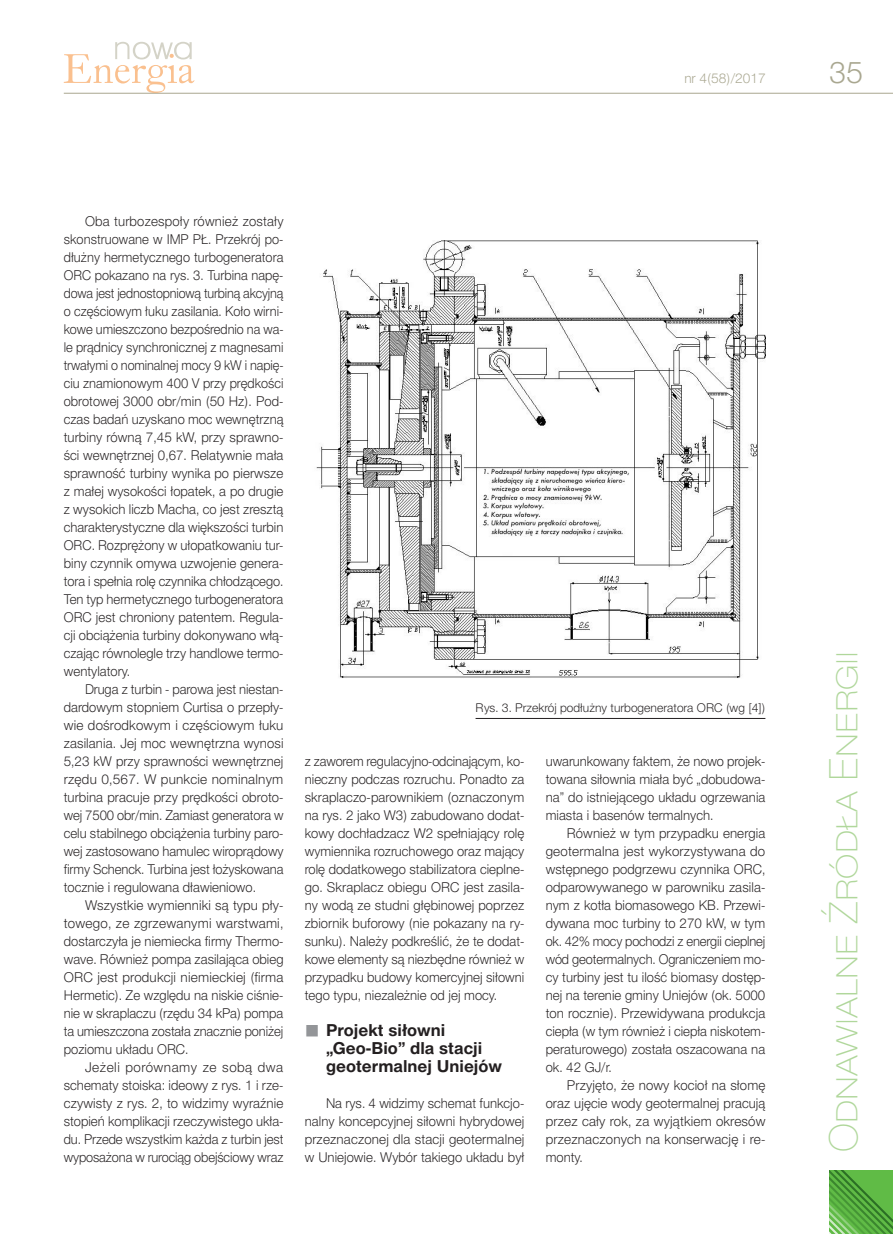
<style>
.page{position:relative;width:893px;height:1234px;background:#fff}
.page>*{position:absolute;margin:0;border:0;box-sizing:border-box;transform-origin:0 0}
.t1{font:39px "Switzer EFN Thin";color:#b0d79b}
.t2{font:30px "Switzer EFN Light";color:#a9a790}
.śródtytuł1{font:700 16.5px/18px "Switzer EFN";color:#231f20}
.tekst{font:13.5px/18px "Switzer EFN Light";color:#231f20;text-align:justify}
.tekst-2{font:13.5px/18px "Switzer EFN Light";color:#231f20;text-align:justify;scale:.96 1}
.t3{font:13.5px "Switzer EFN Light";color:#a9a790}
.podpis_pod_fotką{font:12px "Switzer EFN Light";color:#231f20}
</style>
<div class="page">
<hr style="left:64px;top:93px;width:829px;height:1px;background:#a9a790">
<svg style="left:64px;top:42px;width:131px;height:51px"></svg>
<svg style="left:829px;top:1170px;width:64px;height:63px;background:#5aae44"></svg>
<img style="left:316px;top:240px;width:449px;height:438px">
<hr style="left:476px;top:718px;width:289px;height:1px;background:#231f20">
<p class="t3" style="left:684px;top:70px;width:83px">nr 4(58)/2017</p>
<h2 class="t2" style="left:829px;top:55px;width:36px">35</h2>
<p class="tekst" style="left:64px;top:211px;width:221px;text-indent:21px">Oba turbozespoły również zostały skonstruowane w IMP PŁ. Przekrój po&shy;dłużny hermetycznego turbogeneratora ORC pokazano na rys. 3. Turbina napę&shy;dowa jest jednostopniową turbiną akcyjną o częściowym łuku zasilania. Koło wirni&shy;kowe umieszczono bezpośrednio na wa&shy;le prądnicy synchronicznej z magnesami trwałymi o nominalnej mocy 9 kW i napię&shy;ciu znamionowym 400 V przy prędkości obrotowej 3000 obr/min (50 Hz). Pod&shy;czas badań uzyskano moc wewnętrzną turbiny równą 7,45 kW, przy sprawno&shy;ści wewnętrznej 0,67. Relatywnie mała sprawność turbiny wynika po pierwsze z małej wysokości łopatek, a po drugie z wysokich liczb Macha, co jest zresztą charakterystyczne dla większości turbin ORC. Rozprężony w ułopatkowaniu tur&shy;biny czynnik omywa uzwojenie genera&shy;tora i spełnia rolę czynnika chłodzącego.<br>Ten typ hermetycznego turbogeneratora ORC jest chroniony patentem. Regula&shy;cji obciążenia turbiny dokonywano włą&shy;czając równolegle trzy handlowe termo&shy;wentylatory.</p>
<p class="tekst-2" style="left:64px;top:679px;width:230px;text-indent:21px">Druga z turbin - parowa jest niestan&shy;dardowym stopniem Curtisa o przepły&shy;wie dośrodkowym i częściowym łuku zasilania. Jej moc wewnętrzna wynosi 5,23 kW przy sprawności wewnętrznej rzędu 0,567. W punkcie nominalnym turbina pracuje przy prędkości obroto&shy;wej 7500 obr/min. Zamiast generatora w celu stabilnego obciążenia turbiny paro&shy;wej zastosowano hamulec wiroprądowy firmy Schenck. Turbina jest łożyskowana tocznie i regulowana dławieniowo.</p>
<p class="tekst" style="left:64px;top:895px;width:221px;text-indent:21px">Wszystkie wymienniki są typu pły&shy;towego, ze zgrzewanymi warstwami, dostarczyła je niemiecka firmy Thermo&shy;wave. Również pompa zasilająca obieg ORC jest produkcji niemieckiej (firma Hermetic). Ze względu na niskie ciśnie&shy;nie w skraplaczu (rzędu 34 kPa) pompa ta umieszczona została znacznie poniżej poziomu układu ORC.</p>
<p class="tekst" style="left:64px;top:1057px;width:221px;text-indent:21px">Jeżeli porównamy ze sobą dwa schematy stoiska: ideowy z rys. 1 i rze&shy;czywisty z rys. 2, to widzimy wyraźnie stopień komplikacji rzeczywistego ukła&shy;du. Przede wszystkim każda z turbin jest wyposażona w rurociąg obejściowy wraz</p>
<p class="podpis_pod_fotką" style="left:476px;top:700px;width:291px">Rys. 3. Przekrój podłużny turbogeneratora ORC (wg [4])</p>
<p class="tekst-2" style="left:305px;top:751px;width:230px">z zaworem regulacyjno-odcinającym, ko&shy;nieczny podczas rozruchu. Ponadto za skraplaczo-parownikiem (oznaczonym na rys. 2 jako W3) zabudowano dodat&shy;kowy dochładzacz W2 spełniający rolę wymiennika rozruchowego oraz mający rolę dodatkowego stabilizatora cieplne&shy;go. Skraplacz obiegu ORC jest zasila&shy;ny wodą ze studni głębinowej poprzez zbiornik buforowy (nie pokazany na ry&shy;sunku). Należy podkreślić, że te dodat&shy;kowe elementy są niezbędne również w przypadku budowy komercyjnej siłowni tego typu, niezależnie od jej mocy.</p>
<p class="śródtytuł1" style="left:326px;top:1020px;width:178px">Projekt siłowni „Geo-Bio” dla stacji geotermalnej Uniejów</p>
<p class="tekst" style="left:305px;top:1093px;width:221px;text-indent:21px">Na rys. 4 widzimy schemat funkcjo&shy;nalny koncepcyjnej siłowni hybrydowej przeznaczonej dla stacji geotermalnej w Uniejowie. Wybór takiego układu był</p>
<p class="tekst-2" style="left:546px;top:751px;width:230px">uwarunkowany faktem, że nowo projek&shy;towana siłownia miała być „dobudowa&shy;na” do istniejącego układu ogrzewania miasta i basenów termalnych.</p>
<p class="tekst" style="left:546px;top:823px;width:221px;text-indent:21px">Również w tym przypadku energia geotermalna jest wykorzystywana do wstępnego podgrzewu czynnika ORC, odparowywanego w parowniku zasila&shy;nym z kotła biomasowego KB. Przewi&shy;dywana moc turbiny to 270 kW, w tym ok. 42% mocy pochodzi z energii cieplnej wód geotermalnych. Ograniczeniem mo&shy;cy turbiny jest tu ilość biomasy dostęp&shy;nej na terenie gminy Uniejów (ok. 5000 ton rocznie). Przewidywana produkcja ciepła (w tym również i ciepła niskotem&shy;peraturowego) została oszacowana na ok. 42 GJ/r.</p>
<p class="tekst" style="left:546px;top:1075px;width:221px;text-indent:21px">Przyjęto, że nowy kocioł na słomę oraz ujęcie wody geotermalnej pracują przez cały rok, za wyjątkiem okresów przeznaczonych na konserwację i re&shy;monty.</p>
<h1 class="t1" style="left:821px;top:1152px;width:503px;rotate:-90deg">Odnawialne Źródła Energii</h1>
</div>
